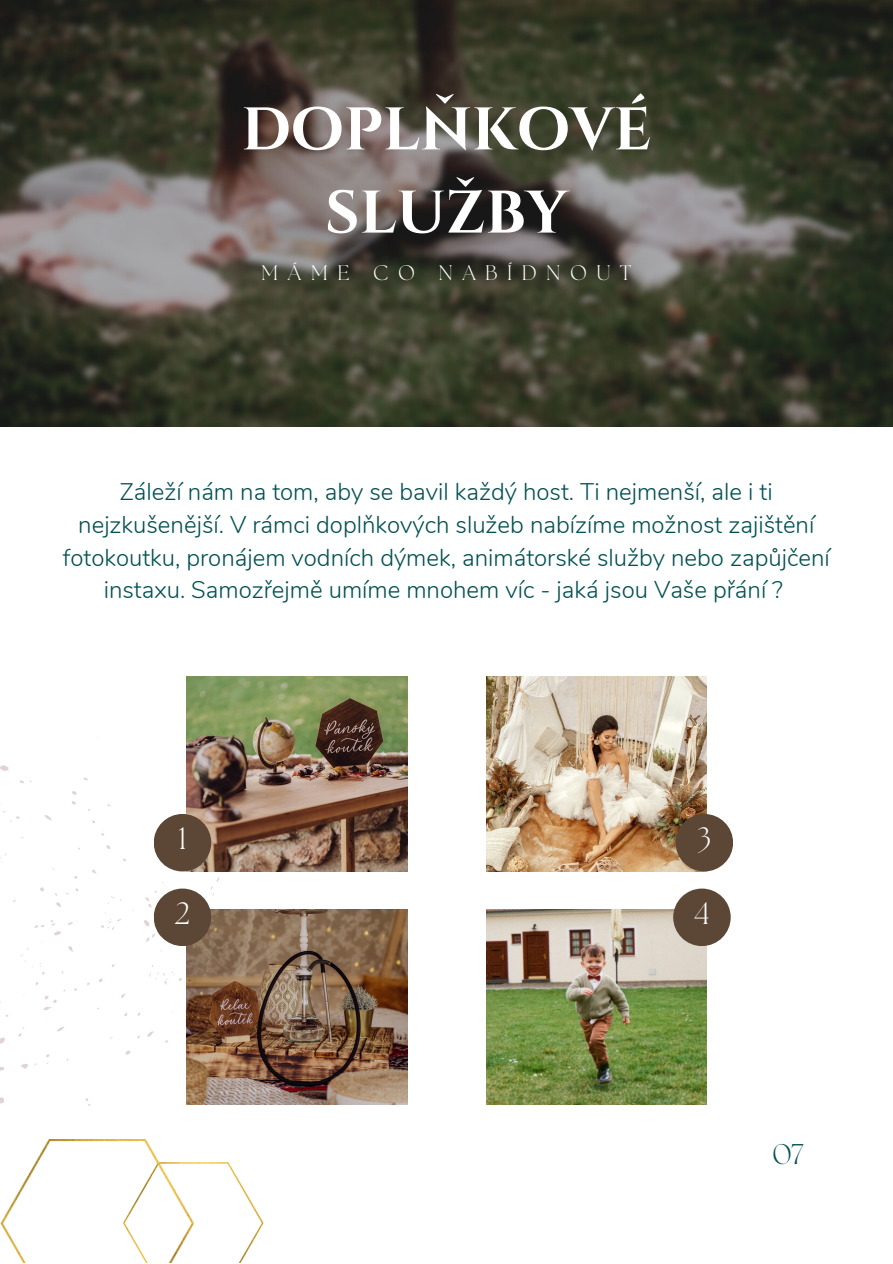
<style>
.page{position:relative;width:893px;height:1264px;background:#fff}
.page>*{position:absolute;margin:0;border:0;box-sizing:border-box;transform-origin:0 0}
.t1{font:700 60px "Cinzel Decorative";color:#fff}
.t2{font:300 30.9px "The Seasons";color:#fff}
.t3{font:300 28.5px "The Seasons";color:#025051}
.t4{font:300 24px/32.5px "Nunito";color:#025051;text-align:center}
.t5{font:300 21px "The Seasons";letter-spacing:.45em;color:#fff}
</style>
<div class="page">
<svg style="left:85px;top:1098px;width:5px;height:8px"></svg>
<svg style="left:0;top:1097px;width:4px;height:7px"></svg>
<svg style="left:211px;top:877px;width:8px;height:19px"></svg>
<svg style="left:57px;top:1027px;width:7px;height:5px"></svg>
<svg style="left:121px;top:993px;width:5px;height:5px"></svg>
<svg style="left:147px;top:1031px;width:7px;height:6px"></svg>
<svg style="left:0;top:1037px;width:5px;height:7px"></svg>
<svg style="left:125px;top:1050px;width:5px;height:5px"></svg>
<svg style="left:18px;top:1027px;width:6px;height:10px"></svg>
<svg style="left:0;top:1063px;width:37px;height:8px"></svg>
<svg style="left:149px;top:965px;width:33px;height:20px"></svg>
<svg style="left:44px;top:815px;width:8px;height:6px"></svg>
<svg style="left:144px;top:882px;width:23px;height:60px"></svg>
<svg style="left:106px;top:845px;width:5px;height:4px"></svg>
<svg style="left:92px;top:869px;width:5px;height:5px"></svg>
<svg style="left:0;top:765px;width:9px;height:6px"></svg>
<svg style="left:92px;top:820px;width:12px;height:16px"></svg>
<svg style="left:40px;top:887px;width:4px;height:5px"></svg>
<svg style="left:72px;top:791px;width:5px;height:14px"></svg>
<svg style="left:20px;top:780px;width:11px;height:3px"></svg>
<svg style="left:0;top:804px;width:20px;height:18px"></svg>
<svg style="left:55px;top:893px;width:13px;height:14px"></svg>
<svg style="left:101px;top:913px;width:20px;height:17px"></svg>
<svg style="left:20px;top:920px;width:70px;height:90px"></svg>
<img style="left:486px;top:676px;width:220px;height:195px">
<img style="left:0;top:0;width:892px;height:426px">
<img style="left:186px;top:676px;width:221px;height:195px">
<img style="left:186px;top:909px;width:221px;height:195px">
<img style="left:486px;top:909px;width:220px;height:195px">
<div style="left:154px;top:814px;width:57px;height:57px;background:#5c4635;border-radius:50%"></div>
<div style="left:675px;top:814px;width:58px;height:57px;background:#5c4635;border-radius:50%"></div>
<div style="left:154px;top:888px;width:57px;height:58px;background:#5c4635;border-radius:50%"></div>
<div style="left:673px;top:888px;width:57px;height:58px;background:#5c4635;border-radius:50%"></div>
<img style="left:193px;top:1162px;width:70px;height:100px">
<img style="left:0;top:1139px;width:193px;height:123px">
<p class="t1" style="left:241px;top:91px;width:411px">DOPLŇKOVÉ</p>
<p class="t1" style="left:325px;top:174px;width:244px">SLUŽBY</p>
<p class="t5" style="left:261px;top:263px;width:372px">MÁME CO NABÍDNOUT</p>
<p class="t4" style="left:63px;top:476px;width:768px">Záleží nám na tom, aby se bavil každý host. Ti nejmenší, ale i ti nejzkušenější. V rámci doplňkových služeb nabízíme možnost zajištění fotokoutku, pronájem vodních dýmek, animátorské služby nebo zapůjčení instaxu. Samozřejmě umíme mnohem víc - jaká jsou Vaše přání ?</p>
<p class="t2" style="left:178px;top:824px;width:10px">1</p>
<p class="t2" style="left:697px;top:824px;width:16px">3</p>
<p class="t2" style="left:175px;top:899px;width:17px">2</p>
<p class="t2" style="left:694px;top:899px;width:17px">4</p>
<p class="t3" style="left:772px;top:1140px;width:32px">07</p>
</div>
